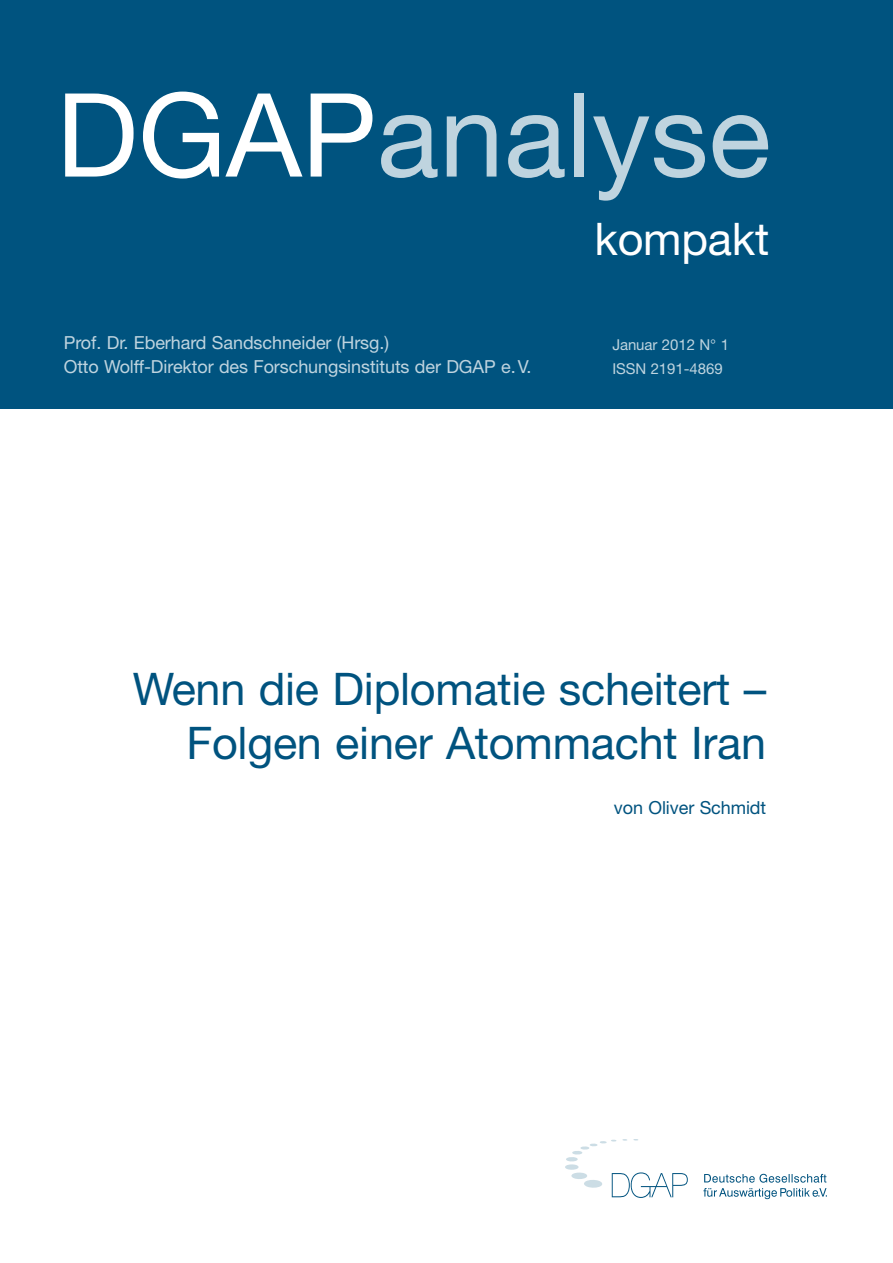
<style>
.page{position:relative;width:893px;height:1263px;background:#fff}
.page>*{position:absolute;margin:0;border:0;box-sizing:border-box;transform-origin:0 0}
.DGAPanalyse{font:116.25px "Helvetica Neue LT Std";color:#bfd4df}
.Haupttitel_Umsch{font:45px/54px "Helvetica Neue LT Std";letter-spacing:-.005em;color:#00537f;text-align:right}
.Haupttitel_Umsch_unt{font:45px "Helvetica Neue LT Std";letter-spacing:-.005em;color:#fff}
.FI_DGAP{font:18px/24px "Helvetica Neue LT Std";letter-spacing:-.005em;color:#bfd4df}
.Verfasser_U1{font:18px "Helvetica Neue LT Std";letter-spacing:-.005em;color:#00537f}
.Monat_Nummer_blau{font:15px/24px "Helvetica Neue LT Std";letter-spacing:-.005em;color:#bfd4df}
.s1{color:#fff}
</style>
<div class="page">
<div style="left:0;top:0;width:893px;height:408px;background:#00537f"></div>
<svg style="left:565px;top:1139px;width:123px;height:59px"></svg>
<svg style="left:703px;top:1174px;width:124px;height:25px"></svg>
<p class="DGAPanalyse" style="left:56px;top:66px;width:716px"><span class="s1">DGAP</span>analyse</p>
<p class="Haupttitel_Umsch_unt" style="left:595px;top:213px;width:176px">kompakt</p>
<p class="FI_DGAP" style="left:64px;top:330px;width:469px">Prof. Dr. Eberhard Sandschneider (Hrsg.)<br>Otto Wolff-Direktor des Forschungsinstituts der DGAP e.V.</p>
<p class="Monat_Nummer_blau" style="left:612px;top:333px;width:118px">Januar 2012 N° 1<br>ISSN 2191-4869</p>
<p class="Haupttitel_Umsch" style="left:133px;top:661px;width:635px">Wenn die Diplomatie scheitert –<br>Folgen einer Atommacht Iran</p>
<p class="Verfasser_U1" style="left:614px;top:797px;width:154px">von Oliver Schmidt</p>
</div>
